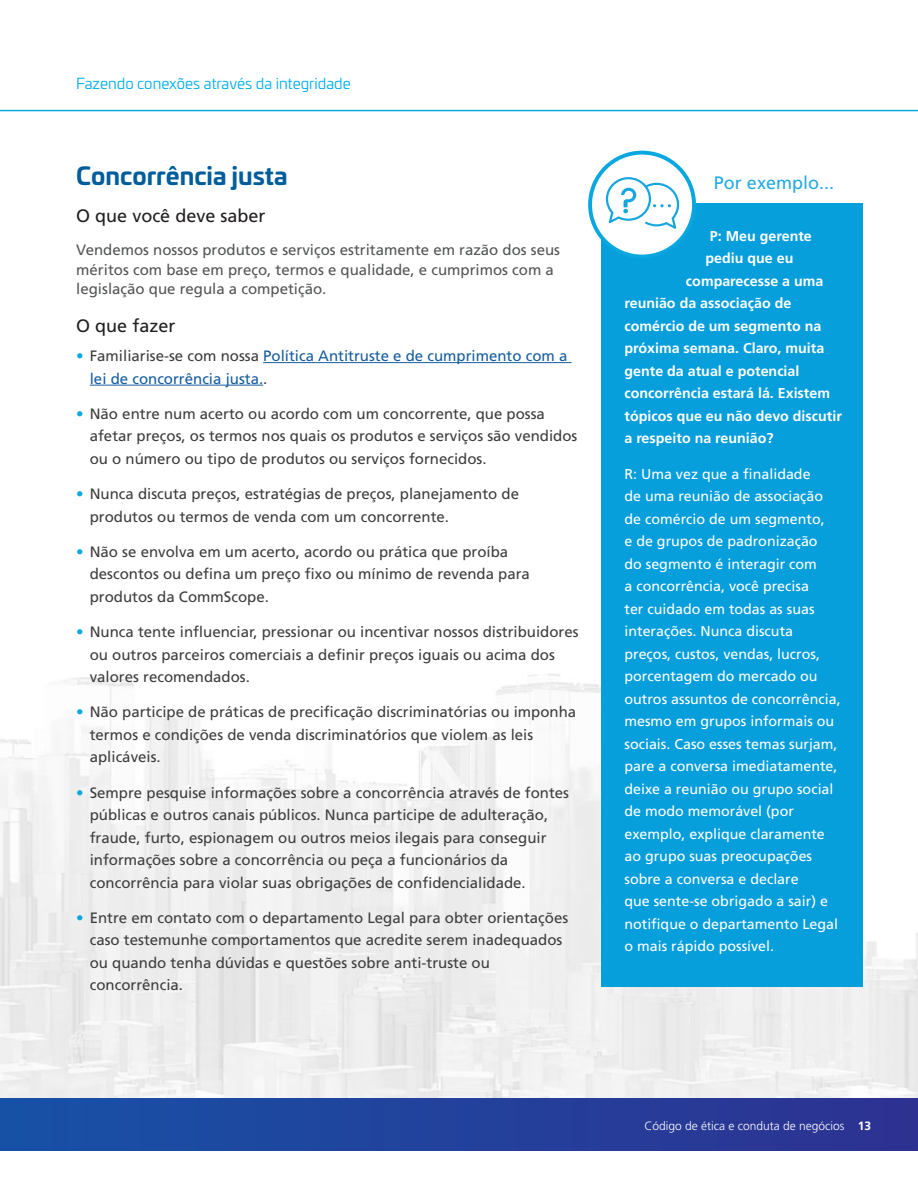
<style>
.page{position:relative;width:918px;height:1188px;background:#fff}
.page>*{position:absolute;margin:0;border:0;box-sizing:border-box;transform-origin:0 0}
.Headline_Large_Blue{font:700 24px "Univia Pro";color:#005d9c}
.Subhead_Level_1{font:18px "Frutiger LT Pro";color:#231f20}
.Sidebar_text{font:18px "Frutiger LT Pro";color:#24aae1}
.t1{font:15px/22.5px "Frutiger LT Pro";color:#3e3e3f}
.Body_Frutiger_Medium{font:15px/19.5px "Frutiger LT Pro";color:#545557}
.t2{font:15px/22.5px "Frutiger LT Pro";color:#175d9e}
.Main_Heading_repeat{font:15px "Univia Pro";color:#00aeef}
.Body_Copy{font:14.25px/22.5px "Frutiger LT Pro";color:#fff}
.Body_Copy-2{font:700 14.25px "Frutiger LT Pro";color:#fff}
.t3{font:300 12px "Frutiger LT Pro";color:#fff}
.s1{color:#08a7e0}
.s2{color:#3e3e3f}
.s3{font-weight:700}
</style>
<div class="page">
<img style="left:0;top:674px;width:918px;height:425px">
<div style="left:0;top:1099px;width:918px;height:51px;background:linear-gradient(to right,#1751a6,#2e3291)"></div>
<hr style="left:0;top:110px;width:918px;height:1px;background:#08a7e0">
<hr style="left:263px;top:362px;width:309px;height:1px;background:#175d9e">
<hr style="left:90px;top:385px;width:173px;height:1px;background:#175d9e">
<div style="left:601px;top:203px;width:262px;height:783px;background:#069edb"></div>
<div style="left:590px;top:153px;width:104px;height:104px;background:#fff;border-radius:50%"></div>
<div style="left:588px;top:151px;width:108px;height:108px;border:4px solid #08a7e0;border-radius:50%"></div>
<svg style="left:606px;top:177px;width:73px;height:52px"></svg>
<p class="Main_Heading_repeat" style="left:76px;top:72px;width:276px">Fazendo conexões através da integridade</p>
<p class="Headline_Large_Blue" style="left:76px;top:157px;width:213px">Concorrência justa</p>
<p class="Subhead_Level_1" style="left:76px;top:206px;width:191px">O que você deve saber</p>
<p class="Body_Frutiger_Medium" style="left:76px;top:240px;width:485px">Vendemos nossos produtos e serviços estritamente em razão dos seus méritos com base em preço, termos e qualidade, e cumprimos com a legislação que regula a competição.</p>
<p class="Subhead_Level_1" style="left:76px;top:315px;width:101px">O que fazer</p>
<p class="t2" style="left:90px;top:345px;width:479px;text-indent:-14px"><span class="s1">•</span> <span class="s2">Familiarise-se com nossa</span> Política Antitruste e de cumprimento com a lei de concorrência justa.<span class="s2">.</span></p>
<p class="t1" style="left:90px;top:402px;width:489px;text-indent:-14px"><span class="s1">•</span> Não entre num acerto ou acordo com um concorrente, que possa afetar preços, os termos nos quais os produtos e serviços são vendidos ou o número ou tipo de produtos ou serviços fornecidos.</p>
<p class="t1" style="left:90px;top:483px;width:431px;text-indent:-14px"><span class="s1">•</span> Nunca discuta preços, estratégias de preços, planejamento de produtos ou termos de venda com um concorrente.</p>
<p class="t1" style="left:90px;top:541px;width:442px;text-indent:-14px"><span class="s1">•</span> Não se envolva em um acerto, acordo ou prática que proíba descontos ou defina um preço fixo ou mínimo de revenda para produtos da CommScope.</p>
<p class="t1" style="left:90px;top:621px;width:490px;text-indent:-14px"><span class="s1">•</span> Nunca tente influenciar, pressionar ou incentivar nossos distribuidores ou outros parceiros comerciais a definir preços iguais ou acima dos valores recomendados.</p>
<p class="t1" style="left:90px;top:701px;width:488px;text-indent:-14px"><span class="s1">•</span> Não participe de práticas de precificação discriminatórias ou imponha termos e condições de venda discriminatórios que violem as leis aplicáveis.</p>
<p class="t1" style="left:90px;top:781px;width:481px;text-indent:-14px"><span class="s1">•</span> Sempre pesquise informações sobre a concorrência através de fontes públicas e outros canais públicos. Nunca participe de adulteração, fraude, furto, espionagem ou outros meios ilegais para conseguir informações sobre a concorrência ou peça a funcionários da concorrência para violar suas obrigações de confidencialidade.</p>
<p class="t1" style="left:90px;top:907px;width:480px;text-indent:-14px"><span class="s1">•</span> Entre em contato com o departamento Legal para obter orientações caso testemunhe comportamentos que acredite serem inadequados ou quando tenha dúvidas e questões sobre anti-truste ou concorrência.</p>
<p class="Sidebar_text" style="left:714px;top:172px;width:122px">Por exemplo...</p>
<p class="Body_Copy-2" style="left:710px;top:227px;width:103px">P: Meu gerente</p>
<p class="Body_Copy-2" style="left:705px;top:250px;width:89px">pediu que eu</p>
<p class="Body_Copy-2" style="left:686px;top:272px;width:139px">comparecesse a uma</p>
<p class="Body_Copy-2" style="left:624px;top:295px;width:168px">reunião da associação de</p>
<p class="Body_Copy-2" style="left:624px;top:317px;width:198px">comércio de um segmento na</p>
<p class="Body_Copy-2" style="left:624px;top:340px;width:201px">próxima semana. Claro, muita</p>
<p class="Body_Copy-2" style="left:624px;top:362px;width:177px">gente da atual e potencial</p>
<p class="Body_Copy-2" style="left:624px;top:385px;width:207px">concorrência estará lá. Existem</p>
<p class="Body_Copy-2" style="left:624px;top:407px;width:219px">tópicos que eu não devo discutir</p>
<p class="Body_Copy-2" style="left:624px;top:430px;width:151px">a respeito na reunião?</p>
<p class="Body_Copy" style="left:624px;top:462px;width:218px">R: Uma vez que a finalidade<br>de uma reunião de associação de comércio de um segmento,<br>e de grupos de padronização<br>do segmento é interagir com<br>a concorrência, você precisa<br>ter cuidado em todas as suas interações. Nunca discuta preços, custos, vendas, lucros, porcentagem do mercado ou outros assuntos de concorrência, mesmo em grupos informais ou sociais. Caso esses temas surjam, pare a conversa imediatamente, deixe a reunião ou grupo social de modo memorável (por exemplo, explique claramente ao grupo suas preocupações sobre a conversa e declare<br>que sente-se obrigado a sair) e notifique o departamento Legal o mais rápido possível.</p>
<p class="t3" style="left:644px;top:1118px;width:228px">Código de ética e conduta de negócios <span class="s3">13</span></p>
</div>
